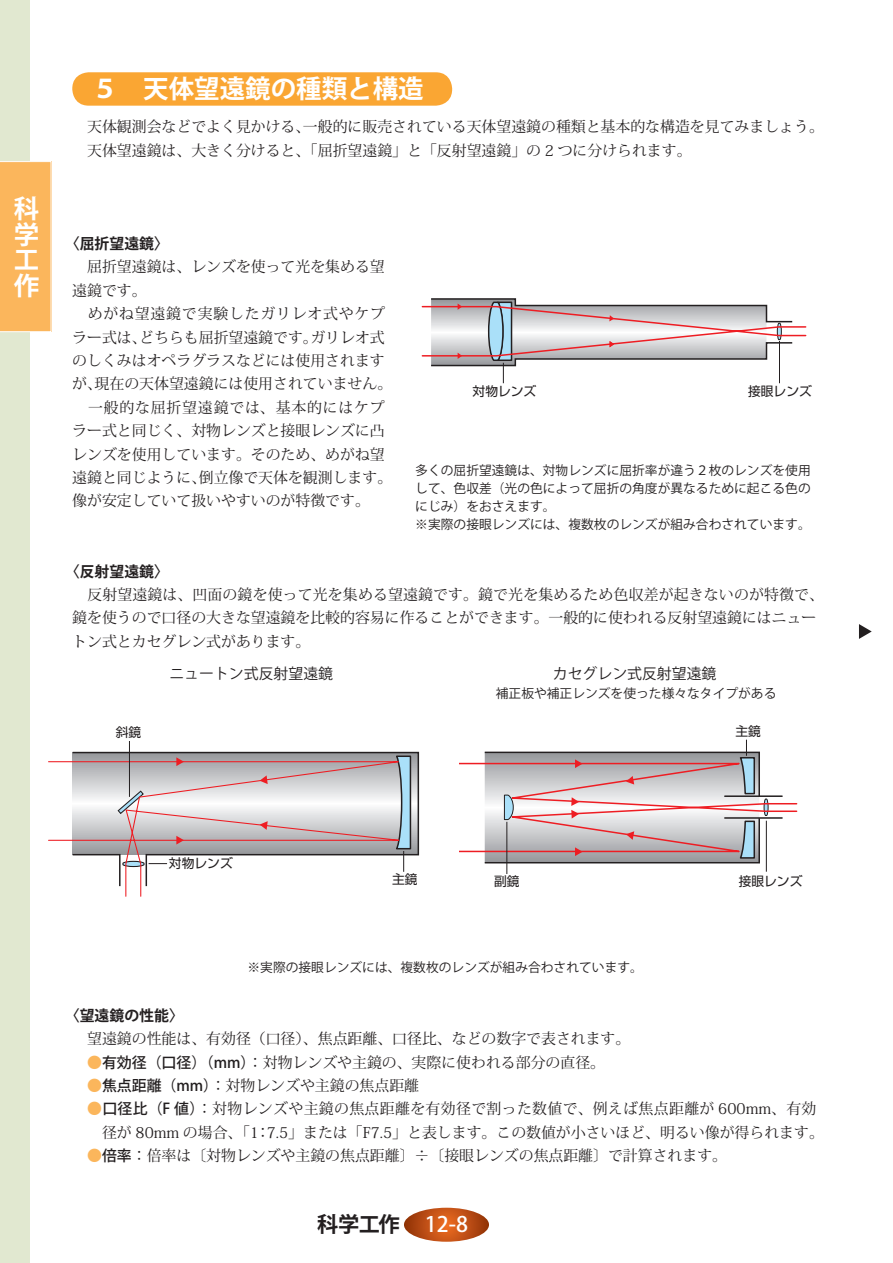
<style>
.page{position:relative;width:893px;height:1263px;background:#fff}
.page>*{position:absolute;margin:0;border:0;box-sizing:border-box;transform-origin:0 0}
.t1{font:700 25.5px/25.5px "Koz Go Std";color:#fff;text-align:justify}
.t2{font:700 21.3px "Koz Go Std";color:#231f20}
.t3{font:14.85px/23.4px "Koz Min Std";color:#231f20}
.t4{font:700 14.85px "Koz Go Std";color:#231f20}
.t5{font:14.85px "Koz Go Std";color:#231f20}
.t6{font:12.75px/18.1px "Koz Go Std";color:#231f20}
.t7{font:12.75px "Shin Go Pro Regular 90 pv RKSJ H";color:#231f20}
.s1{font-family:"Koz Go Std";font-weight:700;color:#fbb65c}
.s2{font-family:"Koz Go Std";font-weight:500}
.s3{font-family:"Koz Go Std";font-weight:500;color:#fbb65c}
.s4{font-weight:500;color:#fff}
</style>
<div class="page">
<div style="left:0;top:0;width:30px;height:1263px;background:#e1e8d0"></div>
<div style="left:0;top:161px;width:51px;height:171px;background:#fbb65c"></div>
<svg style="left:404px;top:1208px;width:85px;height:34px;background:#c15218"></svg>
<svg style="left:859px;top:624px;width:13px;height:15px"></svg>
<div style="left:72px;top:72px;width:380px;height:34px;background:#faa633;border-radius:16px"></div>
<svg style="left:421px;top:298px;width:386px;height:85px"></svg>
<hr style="left:779px;top:341px;width:1px;height:42px;background:#231f20">
<svg style="left:72px;top:751px;width:348px;height:105px;background:#919294"></svg>
<svg style="left:48px;top:761px;width:370px;height:136px"></svg>
<svg style="left:176px;top:757px;width:8px;height:9px"></svg>
<svg style="left:260px;top:775px;width:8px;height:9px"></svg>
<svg style="left:260px;top:821px;width:8px;height:9px"></svg>
<svg style="left:176px;top:836px;width:8px;height:8px"></svg>
<svg style="left:121px;top:860px;width:46px;height:7px"></svg>
<svg style="left:394px;top:755px;width:18px;height:117px"></svg>
<hr style="left:129px;top:741px;width:1px;height:56px;background:#231f20">
<hr style="left:507px;top:822px;width:1px;height:52px;background:#231f20">
<hr style="left:766px;top:821px;width:1px;height:51px;background:#231f20">
<svg style="left:459px;top:740px;width:339px;height:124px"></svg>
<h1 class="t1" style="left:14px;top:198px;width:26px">科学工作</h1>
<h1 class="t1" style="left:92px;top:77px;width:333px">５　天体望遠鏡の種類と構造</h1>
<p class="t3" style="left:72px;top:115px;width:753px">　天体観測会などでよく見かける、一般的に販売されている天体望遠鏡の種類と基本的な構造を見てみましょう。　天体望遠鏡は、大きく分けると、「屈折望遠鏡」と「反射望遠鏡」の 2 つに分けられます。</p>
<p class="t4" style="left:65px;top:234px;width:106px">〈屈折望遠鏡〉</p>
<p class="t3" style="left:72px;top:255px;width:321px">　屈折望遠鏡は、レンズを使って光を集める望遠鏡です。<br>　めがね望遠鏡で実験したガリレオ式やケプラー式は、どちらも屈折望遠鏡です。ガリレオ式のしくみはオペラグラスなどには使用されますが、現在の天体望遠鏡には使用されていません。　一般的な屈折望遠鏡では、基本的にはケプラー式と同じく、対物レンズと接眼レンズに凸レンズを使用しています。そのため、めがね望遠鏡と同じように、倒立像で天体を観測します。像が安定していて扱いやすいのが特徴です。</p>
<p class="t7" style="left:473px;top:381px;width:65px">対物レンズ</p>
<p class="t7" style="left:748px;top:381px;width:65px">接眼レンズ</p>
<p class="t6" style="left:415px;top:461px;width:397px">多くの屈折望遠鏡は、対物レンズに屈折率が違う２枚のレンズを使用して、色収差（光の色によって屈折の角度が異なるために起こる色のにじみ）をおさえます。<br>※実際の接眼レンズには、複数枚のレンズが組み合わされています。</p>
<p class="t4" style="left:65px;top:561px;width:106px">〈反射望遠鏡〉</p>
<p class="t3" style="left:72px;top:583px;width:753px">　反射望遠鏡は、凹面の鏡を使って光を集める望遠鏡です。鏡で光を集めるため色収差が起きないのが特徴で、鏡を使うので口径の大きな望遠鏡を比較的容易に作ることができます。一般的に使われる反射望遠鏡にはニュートン式とカセグレン式があります。</p>
<p class="t7" style="left:116px;top:721px;width:27px">斜鏡</p>
<p class="t5" style="left:169px;top:664px;width:165px">ニュートン式反射望遠鏡</p>
<p class="t5" style="left:553px;top:664px;width:165px">カセグレン式反射望遠鏡</p>
<p class="t6" style="left:496px;top:684px;width:282px">補正板や補正レンズを使った様々なタイプがある</p>
<p class="t7" style="left:735px;top:721px;width:27px">主鏡</p>
<p class="t7" style="left:169px;top:853px;width:65px">対物レンズ</p>
<p class="t7" style="left:392px;top:869px;width:27px">主鏡</p>
<p class="t7" style="left:494px;top:870px;width:27px">副鏡</p>
<p class="t6" style="left:247px;top:959px;width:397px">※実際の接眼レンズには、複数枚のレンズが組み合わされています。</p>
<p class="t4" style="left:65px;top:1006px;width:121px">〈望遠鏡の性能〉</p>
<p class="t3" style="left:72px;top:1027px;width:560px">　望遠鏡の性能は、有効径（口径）、焦点距離、口径比、などの数字で表されます。</p>
<p class="t7" style="left:739px;top:870px;width:65px">接眼レンズ</p>
<p class="t3" style="left:87px;top:1051px;width:519px"><span class="s1">●</span><span class="s2">有効径（口径）（mm）</span>：対物レンズや主鏡の、実際に使われる部分の直径。</p>
<p class="t3" style="left:87px;top:1074px;width:333px"><span class="s3">●</span><span class="s2">焦点距離（mm）</span>：対物レンズや主鏡の焦点距離</p>
<p class="t3" style="left:102px;top:1097px;width:723px;text-indent:-15px"><span class="s3">●</span><span class="s2">口径比（F 値）</span>：対物レンズや主鏡の焦点距離を有効径で割った数値で、例えば焦点距離が 600mm、有効径が 80mm の場合、「1：7.5」または「F7.5」と表します。この数値が小さいほど、明るい像が得られます。</p>
<p class="t3" style="left:87px;top:1144px;width:641px"><span class="s3">●</span><span class="s2">倍率</span>：倍率は〔対物レンズや主鏡の焦点距離〕÷〔接眼レンズの焦点距離〕で計算されます。</p>
<h2 class="t2" style="left:317px;top:1210px;width:152px">科学工作 <span class="s4">12-8</span></h2>
</div>
